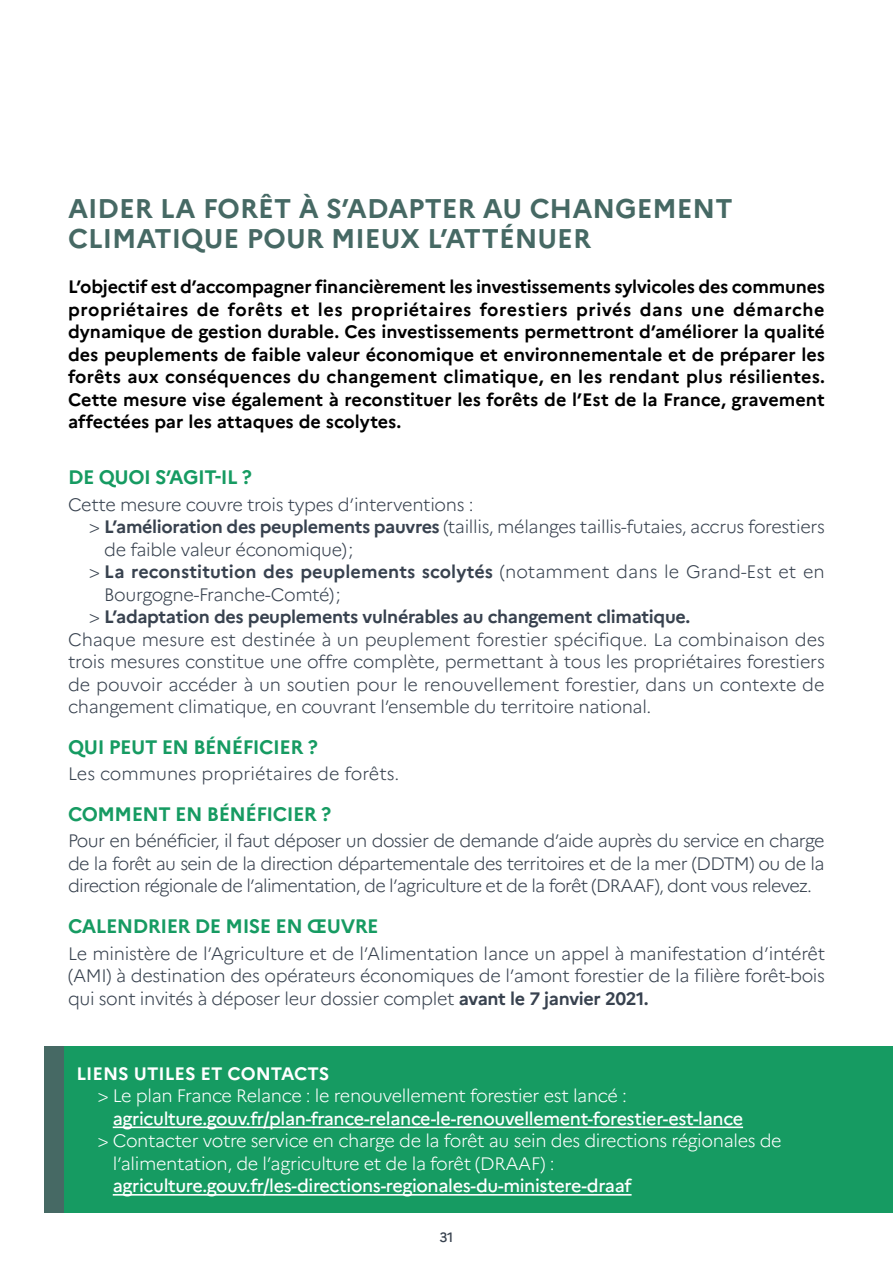
<style>
.page{position:relative;width:893px;height:1263px;background:#fff}
.page>*{position:absolute;margin:0;border:0;box-sizing:border-box;transform-origin:0 0}
.t1{font:700 27px/30px "Marianne";color:#466964}
.t2{font:700 19.5px "Marianne";letter-spacing:-.025em;color:#169b62}
.t3{font:300 18px/22.5px "Marianne";letter-spacing:-.02em;color:#38424f;text-align:justify}
.t4{font:700 18px/22.5px "Marianne";color:#000;text-align:justify}
.t5{font:300 18px/22.5px "Marianne";letter-spacing:-.02em;color:#fff}
.t6{font:500 18px "Marianne";letter-spacing:-.02em;color:#fff}
.t7{font:700 18px "Marianne";letter-spacing:.005em;color:#38424f}
.t8{font:700 18px "Marianne";letter-spacing:-.02em;color:#38424f}
.t9{font:300 18px "Marianne";color:#38424f}
.t10{font:700 18px "Marianne";color:#fff}
.t11{font:500 13.5px "Marianne";color:#38424f}
.s1{font-weight:700}
.s2{font-weight:300}
</style>
<div class="page">
<div style="left:45px;top:1046px;width:848px;height:167px;background:#169b62"></div>
<div style="left:45px;top:1046px;width:19px;height:167px;background:#466964"></div>
<hr style="left:113px;top:1126px;width:630px;height:2px;background:#fff">
<hr style="left:113px;top:1194px;width:519px;height:1px;background:#fff">
<h1 class="t1" style="left:68px;top:194px;width:666px">AIDER LA FORÊT À S’ADAPTER AU CHANGEMENT<br>CLIMATIQUE POUR MIEUX L’ATTÉNUER</h1>
<p class="t4" style="left:68px;top:276px;width:758px">L’objectif est d’accompagner financièrement les investissements sylvicoles des communes propriétaires de forêts et les propriétaires forestiers privés dans une démarche dynamique de gestion durable. Ces investissements permettront d’améliorer la qualité des peuplements de faible valeur économique et environnementale et de préparer les forêts aux conséquences du changement climatique, en les rendant plus résilientes.<br>Cette mesure vise également à reconstituer les forêts de l’Est de la France, gravement affectées par les attaques de scolytes.</p>
<p class="t2" style="left:68px;top:465px;width:185px">DE QUOI S’AGIT-IL ?</p>
<p class="t3" style="left:68px;top:493px;width:407px">Cette mesure couvre trois types d’interventions :</p>
<p class="t3" style="left:89px;top:515px;width:737px">&gt; <span class="s1">L’amélioration des peuplements pauvres</span> (taillis, mélanges taillis-futaies, accrus forestiers</p>
<p class="t3" style="left:104px;top:538px;width:250px">de faible valeur économique);</p>
<p class="t7" style="left:89px;top:561px;width:737px"><span class="s2">&gt;</span> La reconstitution des peuplements scolytés <span class="s2">(notamment dans le Grand-Est et en</span></p>
<p class="t3" style="left:104px;top:583px;width:238px">Bourgogne-Franche-Comté);</p>
<p class="t8" style="left:89px;top:606px;width:603px"><span class="s2">&gt;</span> L’adaptation des peuplements vulnérables au changement climatique.</p>
<p class="t3" style="left:68px;top:628px;width:758px">Chaque mesure est destinée à un peuplement forestier spécifique. La combinaison des</p>
<p class="t3" style="left:68px;top:650px;width:758px">trois mesures constitue une offre complète, permettant à tous les propriétaires forestiers</p>
<p class="t3" style="left:68px;top:673px;width:758px">de pouvoir accéder à un soutien pour le renouvellement forestier, dans un contexte de</p>
<p class="t3" style="left:68px;top:695px;width:585px">changement climatique, en couvrant l’ensemble du territoire national.</p>
<p class="t2" style="left:68px;top:735px;width:251px">QUI PEUT EN BÉNÉFICIER ?</p>
<p class="t9" style="left:68px;top:763px;width:333px">Les communes propriétaires de forêts.</p>
<p class="t2" style="left:68px;top:802px;width:265px">COMMENT EN BÉNÉFICIER ?</p>
<p class="t3" style="left:68px;top:830px;width:758px">Pour en bénéficier, il faut déposer un dossier de demande d’aide auprès du service en charge de la forêt au sein de la direction départementale des territoires et de la mer (DDTM) ou de la direction régionale de l’alimentation, de l’agriculture et de la forêt (DRAAF), dont vous relevez.</p>
<p class="t2" style="left:68px;top:914px;width:312px">CALENDRIER DE MISE EN ŒUVRE</p>
<p class="t3" style="left:68px;top:942px;width:759px">Le ministère de l’Agriculture et de l’Alimentation lance un appel à manifestation d’intérêt (AMI) à destination des opérateurs économiques de l’amont forestier de la filière forêt-bois qui sont invités à déposer leur dossier complet <span class="s1">avant le 7 janvier 2021.</span></p>
<p class="t10" style="left:77px;top:1062px;width:254px">LIENS UTILES ET CONTACTS</p>
<p class="t5" style="left:98px;top:1085px;width:531px">&gt; Le plan France Relance : le renouvellement forestier est lancé :</p>
<p class="t6" style="left:113px;top:1107px;width:632px">agriculture.gouv.fr/plan-france-relance-le-renouvellement-forestier-est-lance</p>
<p class="t5" style="left:113px;top:1130px;width:670px;text-indent:-15px">&gt; Contacter votre service en charge de la forêt au sein des directions régionales de l’alimentation, de l’agriculture et de la forêt (DRAAF) :</p>
<p class="t6" style="left:113px;top:1175px;width:520px">agriculture.gouv.fr/les-directions-regionales-du-ministere-draaf</p>
<p class="t11" style="left:439px;top:1229px;width:16px">31</p>
</div>
